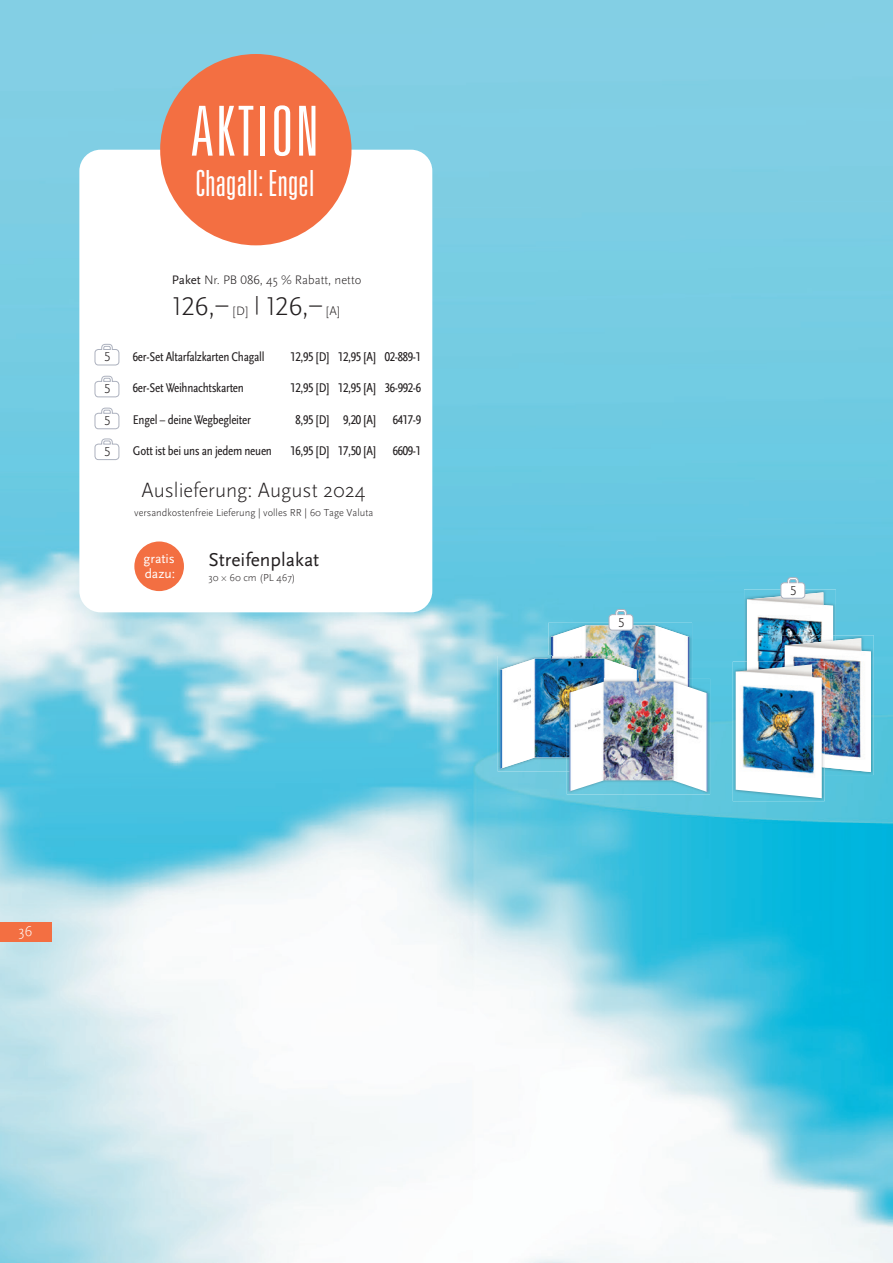
<style>
.page{position:relative;width:893px;height:1263px;background:#fff}
.page>*{position:absolute;margin:0;border:0;box-sizing:border-box;transform-origin:0 0}
.t1{font:300 ultra-condensed 69px "Univers";letter-spacing:.03em;color:#fff}
.t2{font:300 ultra-condensed 36px "Univers";letter-spacing:.01em;color:#fff}
.t3{font:300 27px "Scala Sans Pro";color:#231f20}
.t4{font:300 21px "Scala Sans Pro";color:#231f20}
.t5{font:19.5px "Scala Sans Pro";color:#231f20}
.t6{font:300 15px "Scala Sans Pro";color:#fff}
.t7{font:13.5px/15px "Scala Sans Pro";color:#fff}
.t8{font:300 13.5px "Scala Sans Pro";color:#231f20}
.t9{font:condensed 13.2px "Scala Sans Pro";letter-spacing:-.02em;color:#231f20}
.t10{font:300 12.9px "Scala Sans Pro";color:#231f20}
.t11{font:300 10.5px "Scala Sans Pro";color:#231f20}
.s1{font-weight:400}
.s2{font-size:12.75px}
</style>
<div class="page">
<img style="left:0;top:0;width:893px;height:1263px">
<div style="left:0;top:923px;width:51px;height:19px;background:#f36f42"></div>
<div style="left:79px;top:150px;width:353px;height:462px;background:#fff;border-radius:21px"></div>
<div style="left:160px;top:54px;width:191px;height:191px;background:#f36f42;border-radius:50%"></div>
<svg style="left:94px;top:344px;width:26px;height:22px"></svg>
<svg style="left:94px;top:376px;width:26px;height:21px"></svg>
<svg style="left:94px;top:408px;width:26px;height:21px"></svg>
<svg style="left:94px;top:438px;width:26px;height:22px"></svg>
<div style="left:134px;top:541px;width:50px;height:50px;background:#f36f42;border-radius:50%"></div>
<img style="left:744px;top:589px;width:92px;height:72px">
<img style="left:747px;top:592px;width:86px;height:69px">
<img style="left:825px;top:635px;width:49px;height:140px">
<img style="left:782px;top:635px;width:51px;height:26px">
<img style="left:785px;top:638px;width:86px;height:134px">
<img style="left:733px;top:661px;width:92px;height:140px">
<img style="left:747px;top:661px;width:38px;height:3px">
<img style="left:822px;top:767px;width:3px;height:8px">
<img style="left:785px;top:661px;width:40px;height:106px">
<img style="left:736px;top:664px;width:86px;height:134px">
<img style="left:548px;top:623px;width:144px;height:56px">
<img style="left:551px;top:625px;width:138px;height:54px">
<img style="left:498px;top:656px;width:69px;height:115px">
<img style="left:551px;top:656px;width:90px;height:23px">
<img style="left:500px;top:658px;width:138px;height:111px">
<img style="left:567px;top:679px;width:143px;height:115px">
<img style="left:638px;top:679px;width:54px;height:59px">
<img style="left:641px;top:679px;width:48px;height:57px">
<img style="left:567px;top:679px;width:71px;height:90px">
<img style="left:569px;top:681px;width:106px;height:110px">
<svg style="left:608px;top:609px;width:26px;height:22px"></svg>
<svg style="left:780px;top:577px;width:25px;height:22px"></svg>
<h1 class="t1" style="left:191px;top:95px;width:129px">AKTION</h1>
<h2 class="t2" style="left:195px;top:164px;width:121px">Chagall: Engel</h2>
<p class="t8" style="left:104px;top:349px;width:8px">5</p>
<p class="t8" style="left:104px;top:381px;width:8px">5</p>
<p class="t8" style="left:104px;top:413px;width:8px">5</p>
<p class="t8" style="left:104px;top:443px;width:8px">5</p>
<p class="t10" style="left:172px;top:273px;width:191px"><span class="s1">Paket</span> Nr. PB 086, 45 % Rabatt, netto</p>
<h3 class="t3" style="left:172px;top:290px;width:170px">126,– <span class="s2">[D]</span> <sup>|</sup> 126,– <span class="s2">[A]</span></h3>
<p class="t9" style="left:133px;top:349px;width:133px">6er-Set Altarfalzkarten Chagall</p>
<p class="t9" style="left:290px;top:349px;width:132px">12,95 [D] 12,95 [A] 02-889-1</p>
<p class="t9" style="left:133px;top:380px;width:112px">6er-Set Weihnachtskarten</p>
<p class="t9" style="left:290px;top:380px;width:132px">12,95 [D] 12,95 [A] 36-992-6</p>
<p class="t9" style="left:133px;top:412px;width:120px">Engel – deine Wegbegleiter</p>
<p class="t9" style="left:295px;top:412px;width:82px">8,95 [D] 9,20 [A]</p>
<p class="t9" style="left:393px;top:412px;width:30px">6417-9</p>
<p class="t9" style="left:133px;top:443px;width:141px">Gott ist bei uns an jedem neuen</p>
<p class="t9" style="left:290px;top:443px;width:87px">16,95 [D] 17,50 [A]</p>
<p class="t9" style="left:393px;top:443px;width:30px">6609-1</p>
<h3 class="t4" style="left:142px;top:478px;width:226px">Auslieferung: August 2024</h3>
<p class="t11" style="left:134px;top:506px;width:241px">versandkostenfreie Lieferung | volles RR | 60 Tage Valuta</p>
<p class="t7" style="left:144px;top:551px;width:33px">gratis dazu:</p>
<h3 class="t5" style="left:208px;top:548px;width:112px">Streifenplakat</h3>
<p class="t11" style="left:208px;top:571px;width:89px">30 × 60 cm (PL 467)</p>
<p class="t6" style="left:18px;top:922px;width:16px">36</p>
<p class="t8" style="left:618px;top:614px;width:8px">5</p>
<p class="t8" style="left:790px;top:582px;width:8px">5</p>
</div>
